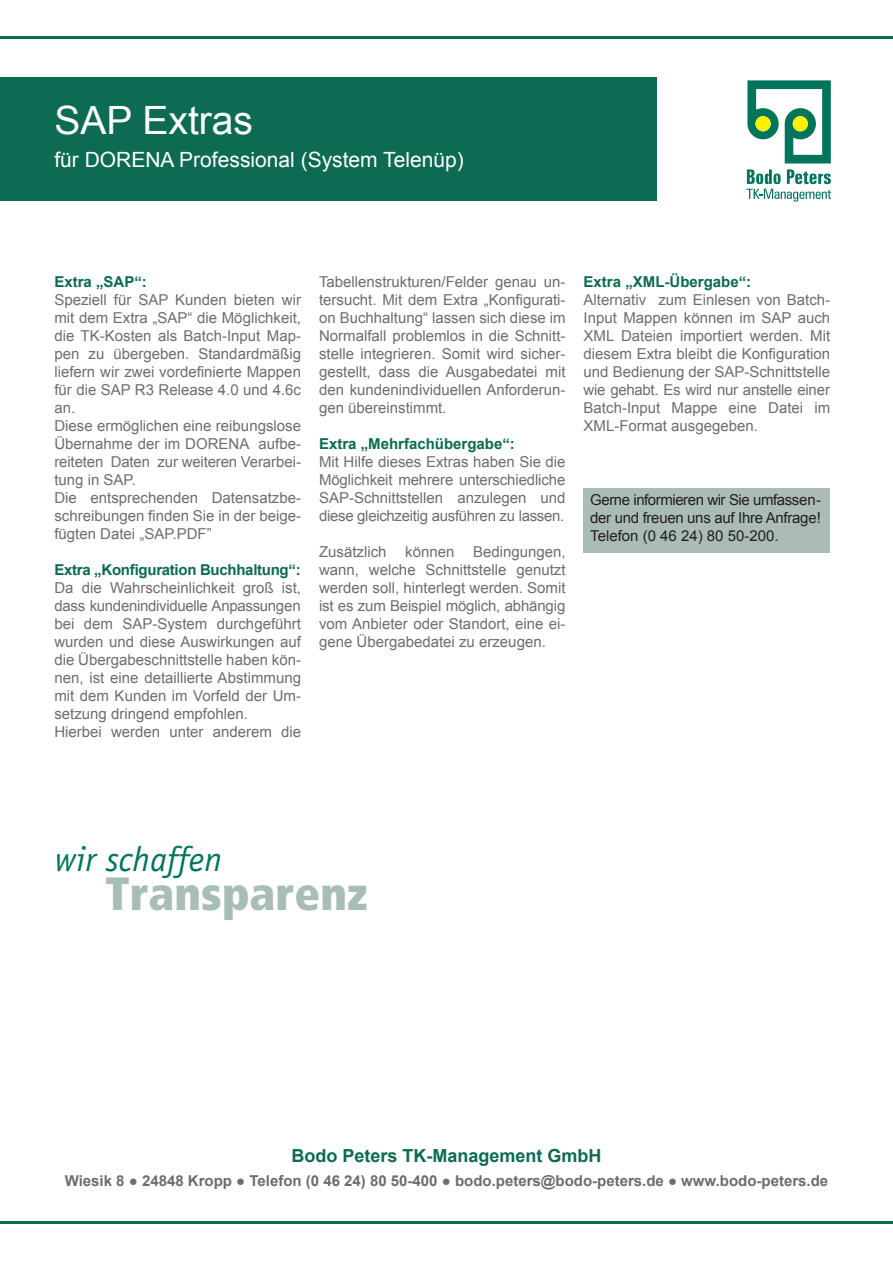
<style>
.page{position:relative;width:893px;height:1263px;background:#fff}
.page>*{position:absolute;margin:0;border:0;box-sizing:border-box;transform-origin:0 0}
.t1{font:900 condensed 46.65px "Frutiger";color:#a8beb5}
.t2{font:39px "Arial";color:#fff}
.t3{font:italic 34.95px "Officina Sans";color:#01745c}
.t4{font:21px "Arial";color:#fff}
.t5{font:700 18px "Arial";color:#0c6b52}
.t6{font:15px/18px "Arial";color:#6c6d70;text-align:justify}
.t7{font:700 15px "Arial";color:#6c6d70}
.t8{font:15px/18px "Arial";letter-spacing:-.02em;color:#231f20;text-align:justify}
.t9{font:700 15px "Arial";color:#0c6b52}
.t10{font:700 15px "Arial";letter-spacing:-.02em;color:#0c6b52}
</style>
<div class="page">
<hr style="left:0;top:37px;width:893px;height:2px;background:#0c6b52">
<hr style="left:0;top:1221px;width:893px;height:3px;background:#0c6b52">
<svg style="left:747px;top:80px;width:84px;height:83px"></svg>
<div style="left:793px;top:116px;width:15px;height:15px;background:#fff101;border-radius:50%"></div>
<div style="left:755px;top:116px;width:16px;height:15px;background:#fff101;border-radius:50%"></div>
<svg style="left:746px;top:169px;width:85px;height:33px"></svg>
<div style="left:0;top:78px;width:657px;height:123px;background:#0c6b52"></div>
<div style="left:583px;top:488px;width:247px;height:65px;background:#abbcb4"></div>
<h2 class="t2" style="left:54px;top:95px;width:200px">SAP Extras</h2>
<h3 class="t4" style="left:54px;top:146px;width:411px">für DORENA Professional (System Telenüp)</h3>
<p class="t9" style="left:54px;top:272px;width:94px">Extra „SAP“:</p>
<p class="t6" style="left:54px;top:291px;width:248px;text-align:left">Speziell für SAP Kunden bieten wir mit dem Extra „SAP“ die Möglichkeit, die TK-Kosten als Batch-Input Map&shy;pen zu übergeben. Standardmäßig liefern wir zwei vordefinierte Mappen für die SAP R3 Release 4.0 und 4.6c an.<br>Diese ermöglichen eine reibungslose<br>Übernahme der im DORENA aufbe&shy;reiteten Daten zur weiteren Verarbei&shy;tung in SAP.<br>Die entsprechenden Datensatzbe&shy;schreibungen finden Sie in der beige&shy;fügten Datei „SAP.PDF”</p>
<p class="t10" style="left:54px;top:560px;width:248px">Extra „Konfiguration Buchhaltung“:</p>
<p class="t6" style="left:54px;top:579px;width:248px;text-align:left">Da die Wahrscheinlichkeit groß ist, dass kundenindividuelle Anpassungen bei dem SAP-System durchgeführt wurden und diese Auswirkungen auf die Übergabeschnittstelle haben kön&shy;nen, ist eine detaillierte Abstimmung mit dem Kunden im Vorfeld der Um&shy;setzung dringend empfohlen.<br>Hierbei werden unter anderem die</p>
<p class="t6" style="left:319px;top:273px;width:248px">Tabellenstrukturen/Felder genau un&shy;tersucht. Mit dem Extra „Konfigurati&shy;on Buchhaltung“ lassen sich diese im Normalfall problemlos in die Schnitt&shy;stelle integrieren. Somit wird sicher&shy;gestellt, dass die Ausgabedatei mit den kundenindividuellen Anforderun&shy;gen übereinstimmt.</p>
<p class="t9" style="left:319px;top:434px;width:197px">Extra „Mehrfachübergabe“:</p>
<p class="t6" style="left:319px;top:453px;width:248px">Mit Hilfe dieses Extras haben Sie die Möglichkeit mehrere unterschiedliche SAP-Schnittstellen anzulegen und diese gleichzeitig ausführen zu lassen.</p>
<p class="t6" style="left:319px;top:543px;width:248px">Zusätzlich können Bedingungen, wann, welche Schnittstelle genutzt werden soll, hinterlegt werden. Somit ist es zum Beispiel möglich, abhängig vom Anbieter oder Standort, eine ei&shy;gene Übergabedatei zu erzeugen.</p>
<p class="t9" style="left:584px;top:272px;width:169px">Extra „XML-Übergabe“:</p>
<p class="t6" style="left:584px;top:291px;width:248px">Alternativ zum Einlesen von Batch-Input Mappen können im SAP auch XML Dateien importiert werden. Mit diesem Extra bleibt die Konfiguration und Bedienung der SAP-Schnittstelle wie gehabt. Es wird nur anstelle einer Batch-Input Mappe eine Datei im XML-Format ausgegeben.</p>
<p class="t8" style="left:590px;top:491px;width:232px">Gerne informieren wir Sie umfassen&shy;der und freuen uns auf Ihre Anfrage!<br>Telefon (0 46 24) 80 50-200.</p>
<h3 class="t3" style="left:55px;top:839px;width:168px">wir schaffen</h3>
<h1 class="t1" style="left:106px;top:865px;width:264px">Transparenz</h1>
<p class="t5" style="left:291px;top:1144px;width:312px">Bodo Peters TK-Management GmbH</p>
<p class="t7" style="left:65px;top:1171px;width:765px">Wiesik 8 ● 24848 Kropp ● Telefon (0 46 24) 80 50-400 ● bodo.peters@bodo-peters.de ● www.bodo-peters.de</p>
</div>
